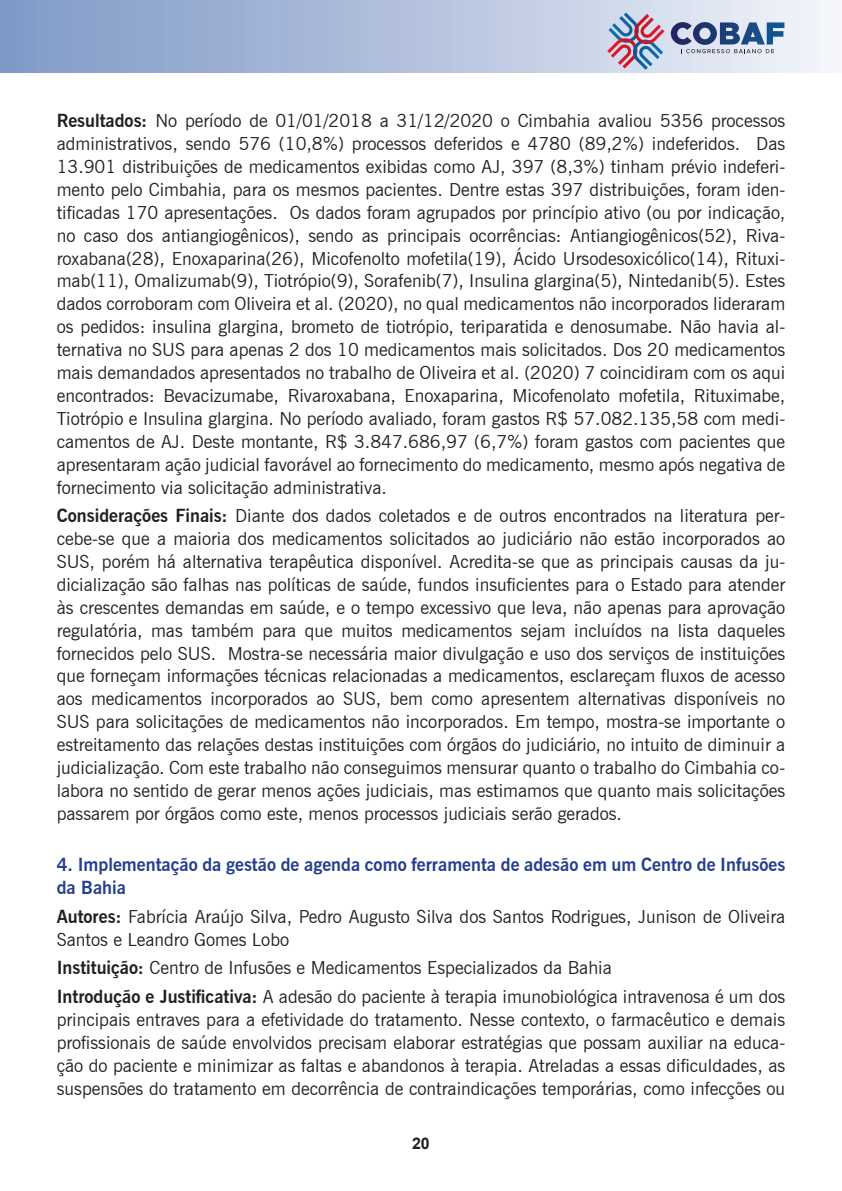
<style>
.page{position:relative;width:842px;height:1191px;background:#fff}
.page>*{position:absolute;margin:0;border:0;box-sizing:border-box;transform-origin:0 0}
.t1{font:18px/22.8px "News Gothic BT";color:#231f20;text-align:justify}
.t2{font:700 18px/22.8px "News Gothic BT";color:#253f8e}
.t3{font:700 16px "Arial";color:#231f20}
.s1{font-weight:700}
</style>
<div class="page">
<img style="left:0;top:0;width:835px;height:72px">
<svg style="left:671px;top:22px;width:113px;height:31px;background:#8799b8"></svg>
<svg style="left:607px;top:13px;width:57px;height:57px;background:#b1a3bb"></svg>
<p class="t1" style="left:57px;top:109px;width:730px"><span class="s1">Resultados:</span> No período de 01/01/2018 a 31/12/2020 o Cimbahia avaliou 5356 processos administrativos, sendo 576 (10,8%) processos deferidos e 4780 (89,2%) indeferidos. Das 13.901 distribuições de medicamentos exibidas como AJ, 397 (8,3%) tinham prévio indeferi&shy;mento pelo Cimbahia, para os mesmos pacientes. Dentre estas 397 distribuições, foram iden&shy;tificadas 170 apresentações. Os dados foram agrupados por princípio ativo (ou por indicação, no caso dos antiangiogênicos), sendo as principais ocorrências: Antiangiogênicos(52), Riva&shy;roxabana(28), Enoxaparina(26), Micofenolto mofetila(19), Ácido Ursodesoxicólico(14), Rituxi&shy;mab(11), Omalizumab(9), Tiotrópio(9), Sorafenib(7), Insulina glargina(5), Nintedanib(5). Estes dados corroboram com Oliveira et al. (2020), no qual medicamentos não incorporados lideraram os pedidos: insulina glargina, brometo de tiotrópio, teriparatida e denosumabe. Não havia al&shy;ternativa no SUS para apenas 2 dos 10 medicamentos mais solicitados. Dos 20 medicamentos mais demandados apresentados no trabalho de Oliveira et al. (2020) 7 coincidiram com os aqui encontrados: Bevacizumabe, Rivaroxabana, Enoxaparina, Micofenolato mofetila, Rituximabe, Tiotrópio e Insulina glargina. No período avaliado, foram gastos R$ 57.082.135,58 com medi&shy;camentos de AJ. Deste montante, R$ 3.847.686,97 (6,7%) foram gastos com pacientes que apresentaram ação judicial favorável ao fornecimento do medicamento, mesmo após negativa de fornecimento via solicitação administrativa.</p>
<p class="t1" style="left:57px;top:504px;width:730px"><span class="s1">Considerações Finais:</span> Diante dos dados coletados e de outros encontrados na literatura per&shy;cebe-se que a maioria dos medicamentos solicitados ao judiciário não estão incorporados ao SUS, porém há alternativa terapêutica disponível. Acredita-se que as principais causas da ju&shy;dicialização são falhas nas políticas de saúde, fundos insuficientes para o Estado para atender às crescentes demandas em saúde, e o tempo excessivo que leva, não apenas para aprovação regulatória, mas também para que muitos medicamentos sejam incluídos na lista daqueles fornecidos pelo SUS. Mostra-se necessária maior divulgação e uso dos serviços de instituições que forneçam informações técnicas relacionadas a medicamentos, esclareçam fluxos de acesso aos medicamentos incorporados ao SUS, bem como apresentem alternativas disponíveis no SUS para solicitações de medicamentos não incorporados. Em tempo, mostra-se importante o estreitamento das relações destas instituições com órgãos do judiciário, no intuito de diminuir a judicialização. Com este trabalho não conseguimos mensurar quanto o trabalho do Cimbahia co&shy;labora no sentido de gerar menos ações judiciais, mas estimamos que quanto mais solicitações passarem por órgãos como este, menos processos judiciais serão gerados.</p>
<p class="t2" style="left:57px;top:853px;width:730px">4. Implementação da gestão de agenda como ferramenta de adesão em um Centro de Infusões da Bahia</p>
<p class="t1" style="left:57px;top:905px;width:730px"><span class="s1">Autores:</span> Fabrícia Araújo Silva, Pedro Augusto Silva dos Santos Rodrigues, Junison de Oliveira<br>Santos e Leandro Gomes Lobo</p>
<p class="t1" style="left:57px;top:953px;width:730px;line-height:28.6px"><span class="s1">Instituição:</span> Centro de Infusões e Medicamentos Especializados da Bahia<br><span class="s1">Introdução e Justificativa:</span> A adesão do paciente à terapia imunobiológica intravenosa é um dos</p>
<p class="t1" style="left:57px;top:1008px;width:730px">principais entraves para a efetividade do tratamento. Nesse contexto, o farmacêutico e demais profissionais de saúde envolvidos precisam elaborar estratégias que possam auxiliar na educa&shy;ção do paciente e minimizar as faltas e abandonos à terapia. Atreladas a essas dificuldades, as suspensões do tratamento em decorrência de contraindicações temporárias, como infecções ou</p>
<p class="t3" style="left:412px;top:1131px;width:19px">20</p>
</div>
